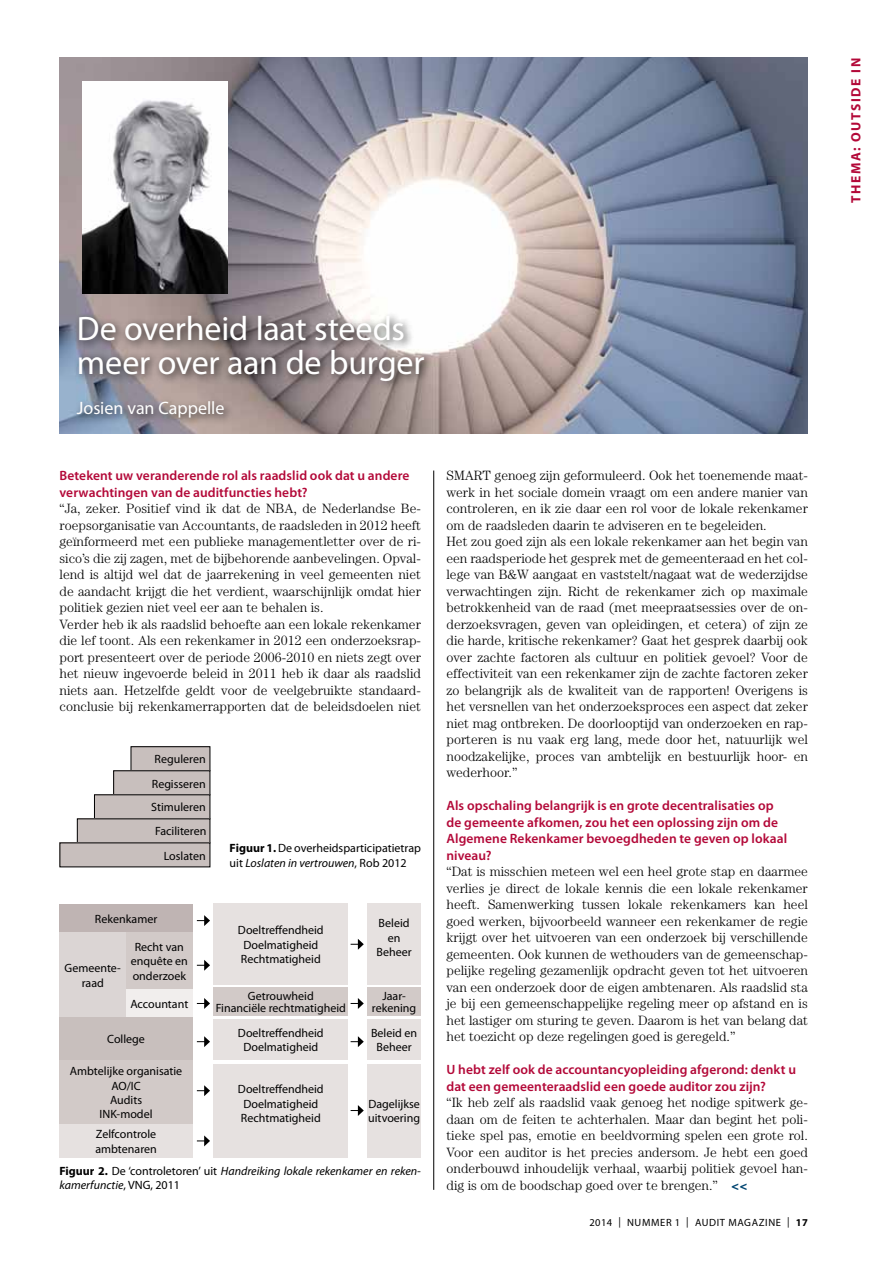
<style>
.page{position:relative;width:893px;height:1263px;background:#fff}
.page>*{position:absolute;margin:0;border:0;box-sizing:border-box;transform-origin:0 0}
.t1{font:34.05px/34px "Myriad Pro";letter-spacing:-.005em;color:#fff}
.t2{font:18px "Myriad Pro";color:#fff}
.t3{font:300 13.5px/16.5px "Century LT";color:#000}
.t4{font:600 13.5px/16.5px "Myriad Pro";letter-spacing:.005em;color:#b30838}
.t5{font:700 13.5px "Myriad Pro";letter-spacing:.12em;color:#b30838}
.t6{font:12px/14.4px "Myriad Pro";color:#000;text-align:center}
.t7{font:italic 12px/14.4px "Myriad Pro";color:#000}
.t8{font:10.5px "Myriad Pro";letter-spacing:.055em;color:#000}
.t9{font:700 10.5px "Myriad Pro";color:#000}
.s1{font-weight:700}
.s2{font-style:italic}
.s3{font-weight:700;font-style:normal}
.s4{font-style:normal}
.s5{font-weight:900;color:#004571}
.s6{font-weight:400}
</style>
<div class="page">
<hr style="left:433px;top:470px;width:1px;height:720px;background:#000">
<div style="left:131px;top:747px;width:79px;height:24px;background:#c8bfbd"></div>
<div style="left:131px;top:746px;width:79px;height:25px;border:1px solid #000"></div>
<div style="left:114px;top:771px;width:96px;height:24px;background:#c8bfbd"></div>
<div style="left:113px;top:770px;width:97px;height:25px;border:1px solid #000"></div>
<div style="left:94px;top:795px;width:116px;height:24px;background:#c8bfbd"></div>
<div style="left:77px;top:819px;width:133px;height:24px;background:#c8bfbd"></div>
<div style="left:60px;top:843px;width:150px;height:24px;background:#c8bfbd"></div>
<div style="left:60px;top:904px;width:133px;height:28px;background:#bfb4b3"></div>
<div style="left:60px;top:932px;width:66px;height:85px;background:#dbd5d4"></div>
<div style="left:126px;top:932px;width:67px;height:57px;background:#d2cac8"></div>
<div style="left:126px;top:989px;width:67px;height:28px;background:#f1eeed"></div>
<div style="left:60px;top:1017px;width:133px;height:43px;background:#c8bfbd"></div>
<div style="left:60px;top:1060px;width:133px;height:64px;background:#d2cac8"></div>
<div style="left:60px;top:1124px;width:133px;height:33px;background:#e6e1e0"></div>
<div style="left:214px;top:904px;width:134px;height:81px;background:#e6e1e0"></div>
<div style="left:214px;top:988px;width:134px;height:28px;background:#d2cac8"></div>
<svg style="left:197px;top:915px;width:13px;height:11px"></svg>
<svg style="left:197px;top:960px;width:13px;height:11px"></svg>
<svg style="left:197px;top:998px;width:13px;height:11px"></svg>
<svg style="left:197px;top:1036px;width:13px;height:11px"></svg>
<div style="left:214px;top:1019px;width:134px;height:41px;background:#e6e1e0"></div>
<svg style="left:197px;top:1085px;width:13px;height:11px"></svg>
<svg style="left:197px;top:1135px;width:13px;height:11px"></svg>
<div style="left:214px;top:1063px;width:134px;height:94px;background:#e6e1e0"></div>
<div style="left:367px;top:904px;width:54px;height:81px;background:#e6e1e0"></div>
<div style="left:367px;top:988px;width:54px;height:28px;background:#d2cac8"></div>
<svg style="left:351px;top:939px;width:13px;height:11px"></svg>
<svg style="left:351px;top:998px;width:13px;height:11px"></svg>
<svg style="left:351px;top:1036px;width:13px;height:11px"></svg>
<div style="left:367px;top:1019px;width:54px;height:41px;background:#e6e1e0"></div>
<svg style="left:351px;top:1105px;width:13px;height:11px"></svg>
<div style="left:367px;top:1063px;width:54px;height:94px;background:#e6e1e0"></div>
<img style="left:60px;top:57px;width:748px;height:377px">
<div style="left:73px;top:311px;width:362px;height:117px;background:#000;opacity:.75"></div>
<p class="t5" style="left:847px;top:203px;width:147px;rotate:-90deg">THEMA: outside in</p>
<h1 class="t1" style="left:77px;top:311px;width:349px">De overheid laat steeds meer over aan de burger</h1>
<h2 class="t2" style="left:77px;top:397px;width:149px">Josien van Cappelle</h2>
<p class="t4" style="left:60px;top:467px;width:352px">Betekent uw veranderende rol als raadslid ook dat u andere verwachtingen van de auditfuncties hebt?</p>
<p class="t3" style="left:60px;top:500px;width:363px">“Ja, zeker. Positief vind ik dat de NBA, de Nederlandse Be&shy;roepsorganisatie van Accountants, de raadsleden in 2012 heeft geïnformeerd met een publieke managementletter over de ri&shy;sico’s die zij zagen, met de bijbehorende aanbevelingen. Opval&shy;lend is altijd wel dat de jaarrekening in veel gemeenten niet de aandacht krijgt die het verdient, waarschijnlijk omdat hier politiek gezien niet veel eer aan te behalen is.<br>Verder heb ik als raadslid behoefte aan een lokale rekenkamer die lef toont. Als een rekenkamer in 2012 een onderzoeksrap&shy;port presenteert over de periode 2006-2010 en niets zegt over het nieuw ingevoerde beleid in 2011 heb ik daar als raadslid niets aan. Hetzelfde geldt voor de veelgebruikte standaard&shy;conclusie bij rekenkamerrapporten dat de beleidsdoelen niet</p>
<p class="t6" style="left:152px;top:747px;width:55px;line-height:24.6px;text-align:left">Reguleren<br>Regisseren</p>
<p class="t6" style="left:151px;top:795px;width:57px;line-height:24.3px;text-align:right">Stimuleren<br>Faciliteren<br>Loslaten</p>
<p class="t6" style="left:230px;top:841px;width:193px;text-align:left"><span class="s1">Figuur 1.</span> De overheidsparticipatietrap uit <span class="s2">Loslaten in vertrouwen</span>, Rob 2012</p>
<p class="t6" style="left:95px;top:911px;width:64px">Rekenkamer</p>
<p class="t6" style="left:131px;top:940px;width:59px">Recht van enquête en onderzoek</p>
<p class="t6" style="left:130px;top:996px;width:59px">Accountant</p>
<p class="t6" style="left:107px;top:1032px;width:39px">College</p>
<p class="t6" style="left:70px;top:1064px;width:114px">Ambtelijke organisatie<br>AO/IC<br>Audits<br>INK-model</p>
<p class="t6" style="left:95px;top:1127px;width:63px;text-align:left">Zelfcontrole ambtenaren</p>
<p class="t6" style="left:65px;top:961px;width:58px">Gemeente&shy;raad</p>
<p class="t6" style="left:238px;top:923px;width:87px;text-align:left">Doeltreffendheid<br>Doelmatigheid<br>Rechtmatigheid</p>
<p class="t6" style="left:216px;top:990px;width:132px;line-height:12px">Getrouwheid<br>Financiële rechtmatigheid</p>
<p class="t6" style="left:238px;top:1025px;width:87px">Doeltreffendheid<br>Doelmatigheid</p>
<p class="t6" style="left:238px;top:1082px;width:87px;text-align:left">Doeltreffendheid<br>Doelmatigheid<br>Rechtmatigheid</p>
<p class="t6" style="left:377px;top:916px;width:37px">Beleid en<br>Beheer</p>
<p class="t6" style="left:372px;top:990px;width:46px;line-height:12px">Jaar&shy;rekening</p>
<p class="t6" style="left:371px;top:1025px;width:48px">Beleid en<br>Beheer</p>
<p class="t6" style="left:368px;top:1096px;width:53px;text-align:left">Dagelijkse uitvoering</p>
<p class="t7" style="left:60px;top:1164px;width:363px"><span class="s3">Figuur 2.</span> <span class="s4">De ‘controletoren’ uit</span> Handreiking lokale rekenkamer en reken&shy;kamerfunctie<span class="s4">, VNG, 2011</span></p>
<p class="t3" style="left:446px;top:467px;width:363px">SMART genoeg zijn geformuleerd. Ook het toenemende maat&shy;werk in het sociale domein vraagt om een andere manier van controleren, en ik zie daar een rol voor de lokale rekenkamer om de raadsleden daarin te adviseren en te begeleiden.<br>Het zou goed zijn als een lokale rekenkamer aan het begin van een raadsperiode het gesprek met de gemeenteraad en het col&shy;lege van B&amp;W aangaat en vaststelt/nagaat wat de wederzijdse verwachtingen zijn. Richt de rekenkamer zich op maximale betrokkenheid van de raad (met meepraatsessies over de on&shy;derzoeksvragen, geven van opleidingen, et cetera) of zijn ze die harde, kritische rekenkamer? Gaat het gesprek daarbij ook over zachte factoren als cultuur en politiek gevoel? Voor de effectiviteit van een rekenkamer zijn de zachte factoren zeker zo belangrijk als de kwaliteit van de rapporten! Overigens is het versnellen van het onderzoeksproces een aspect dat zeker niet mag ontbreken. De doorlooptijd van onderzoeken en rap&shy;porteren is nu vaak erg lang, mede door het, natuurlijk wel noodzakelijke, proces van ambtelijk en bestuurlijk hoor- en wederhoor.”</p>
<p class="t4" style="left:446px;top:797px;width:342px">Als opschaling belangrijk is en grote decentralisaties op de gemeente afkomen, zou het een oplossing zijn om de Algemene Rekenkamer bevoegdheden te geven op lokaal niveau?</p>
<p class="t3" style="left:446px;top:863px;width:363px;text-align:justify">“Dat is misschien meteen wel een heel grote stap en daarmee verlies je direct de lokale kennis die een lokale rekenkamer heeft. Samenwerking tussen lokale rekenkamers kan heel goed werken, bijvoorbeeld wanneer een rekenkamer de regie krijgt over het uitvoeren van een onderzoek bij verschillende gemeenten. Ook kunnen de wethouders van de gemeenschap&shy;pelijke regeling gezamenlijk opdracht geven tot het uitvoeren van een onderzoek door de eigen ambtenaren. Als raadslid sta je bij een gemeenschappelijke regeling meer op afstand en is het lastiger om sturing te geven. Daarom is het van belang dat het toezicht op deze regelingen goed is geregeld.”</p>
<p class="t4" style="left:446px;top:1061px;width:351px">U hebt zelf ook de accountancyopleiding afgerond: denkt u dat een gemeenteraadslid een goede auditor zou zijn?</p>
<p class="t3" style="left:446px;top:1094px;width:363px;text-align:justify">“Ik heb zelf als raadslid vaak genoeg het nodige spitwerk ge&shy;daan om de feiten te achterhalen. Maar dan begint het poli&shy;tieke spel pas, emotie en beeldvorming spelen een grote rol.<br>Voor een auditor is het precies andersom. Je hebt een goed onderbouwd inhoudelijk verhaal, waarbij politiek gevoel han&shy;dig is om de boodschap goed over te brengen.” <span class="s5">&lt;&lt;</span></p>
<p class="t8" style="left:589px;top:1216px;width:107px">2014 | Nummer 1 | AUDIT</p>
<p class="t8" style="left:728px;top:1216px;width:42px">MAGAZINE</p>
<p class="t9" style="left:787px;top:1216px;width:22px"><span class="s6">|</span> 17</p>
</div>
